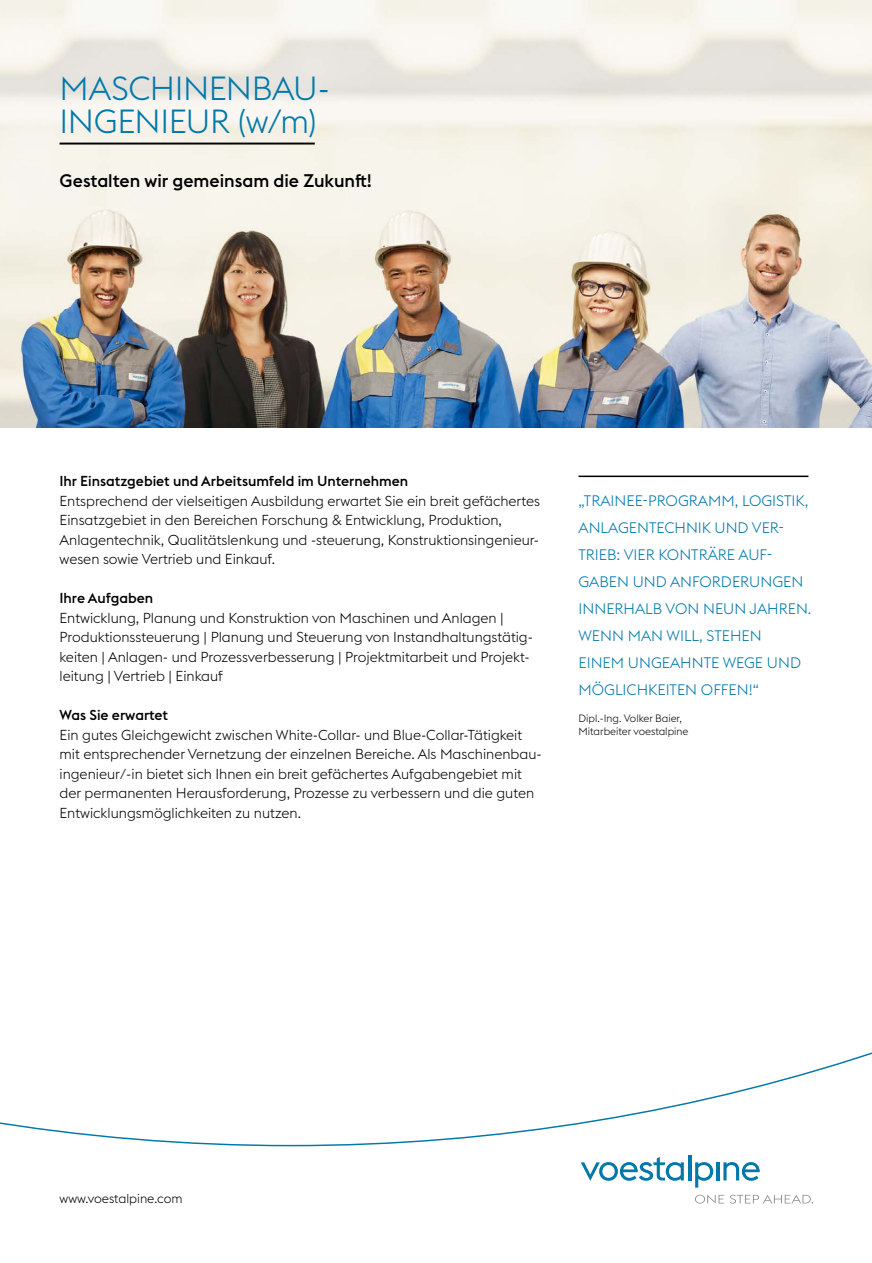
<style>
.page{position:relative;width:872px;height:1263px;background:#fff}
.page>*{position:absolute;margin:0;border:0;box-sizing:border-box;transform-origin:0 0}
.t1{font:300 33px/33px "voestalpine";letter-spacing:-.015em;color:#0078aa}
.t2{font:500 18px "voestalpine";color:#000}
.t3{font:300 15px/27px "voestalpine";color:#0078aa}
.t4{font:300 14.25px/19.5px "voestalpine";color:#000}
.t5{font:500 14.25px "voestalpine";color:#000}
.t6{font:300 12.75px "voestalpine";color:#000}
.t7{font:300 10.5px/13.5px "voestalpine";color:#000}
</style>
<div class="page">
<svg style="left:580px;top:1157px;width:104px;height:24px"></svg>
<hr style="left:688px;top:1155px;width:3px;height:25px;background:#0078aa">
<svg style="left:695px;top:1162px;width:18px;height:25px"></svg>
<hr style="left:716px;top:1162px;width:3px;height:18px;background:#0078aa">
<svg style="left:723px;top:1162px;width:37px;height:19px"></svg>
<svg style="left:695px;top:1195px;width:118px;height:8px"></svg>
<svg style="left:0;top:1052px;width:872px;height:95px"></svg>
<img style="left:0;top:0;width:872px;height:427px">
<hr style="left:60px;top:143px;width:255px;height:2px;background:#000">
<hr style="left:578px;top:476px;width:230px;height:1px;background:#000">
<h1 class="t1" style="left:60px;top:72px;width:267px">MASCHINENBAU-<br>INGENIEUR (w/m)</h1>
<p class="t2" style="left:60px;top:170px;width:314px">Gestalten wir gemeinsam die Zukunft!</p>
<p class="t5" style="left:60px;top:472px;width:350px">Ihr Einsatzgebiet und Arbeitsumfeld im Unternehmen</p>
<p class="t4" style="left:60px;top:491px;width:482px">Entsprechend der vielseitigen Ausbildung erwartet Sie ein breit gefächertes Einsatzgebiet in den Bereichen Forschung &amp; Entwicklung, Produktion, Anlagentechnik, Qualitätslenkung und -steuerung, Konstruktionsingenieur&shy;wesen sowie Vertrieb und Einkauf.</p>
<p class="t5" style="left:60px;top:589px;width:95px">Ihre Aufgaben</p>
<p class="t4" style="left:60px;top:608px;width:475px">Entwicklung, Planung und Konstruktion von Maschinen und Anlagen | Produktionssteuerung | Planung und Steuerung von Instandhaltungstätig&shy;keiten | Anlagen- und Prozessverbesserung | Projektmitarbeit und Projekt&shy;leitung | Vertrieb | Einkauf</p>
<p class="t5" style="left:60px;top:706px;width:110px">Was Sie erwartet</p>
<p class="t4" style="left:60px;top:725px;width:484px">Ein gutes Gleichgewicht zwischen White-Collar- und Blue-Collar-Tätigkeit mit entsprechender Vernetzung der einzelnen Bereiche. Als Maschinenbau&shy;ingenieur/-in bietet sich Ihnen ein breit gefächertes Aufgabengebiet mit der permanenten Herausforderung, Prozesse zu verbessern und die guten Entwicklungsmöglichkeiten zu nutzen.</p>
<p class="t3" style="left:578px;top:487px;width:234px">„TRAINEE-PROGRAMM, LOGISTIK,<br>ANLAGENTECHNIK UND VER-<br>TRIEB: VIER KONTRÄRE AUF-<br>GABEN UND ANFORDERUNGEN<br>INNERHALB VON NEUN JAHREN.<br>WENN MAN WILL, STEHEN<br>EINEM UNGEAHNTE WEGE UND<br>MÖGLICHKEITEN OFFEN!“</p>
<p class="t7" style="left:578px;top:711px;width:111px">Dipl.-Ing. Volker Baier,<br>Mitarbeiter voestalpine</p>
<p class="t6" style="left:60px;top:1191px;width:125px">www.voestalpine.com</p>
</div>
